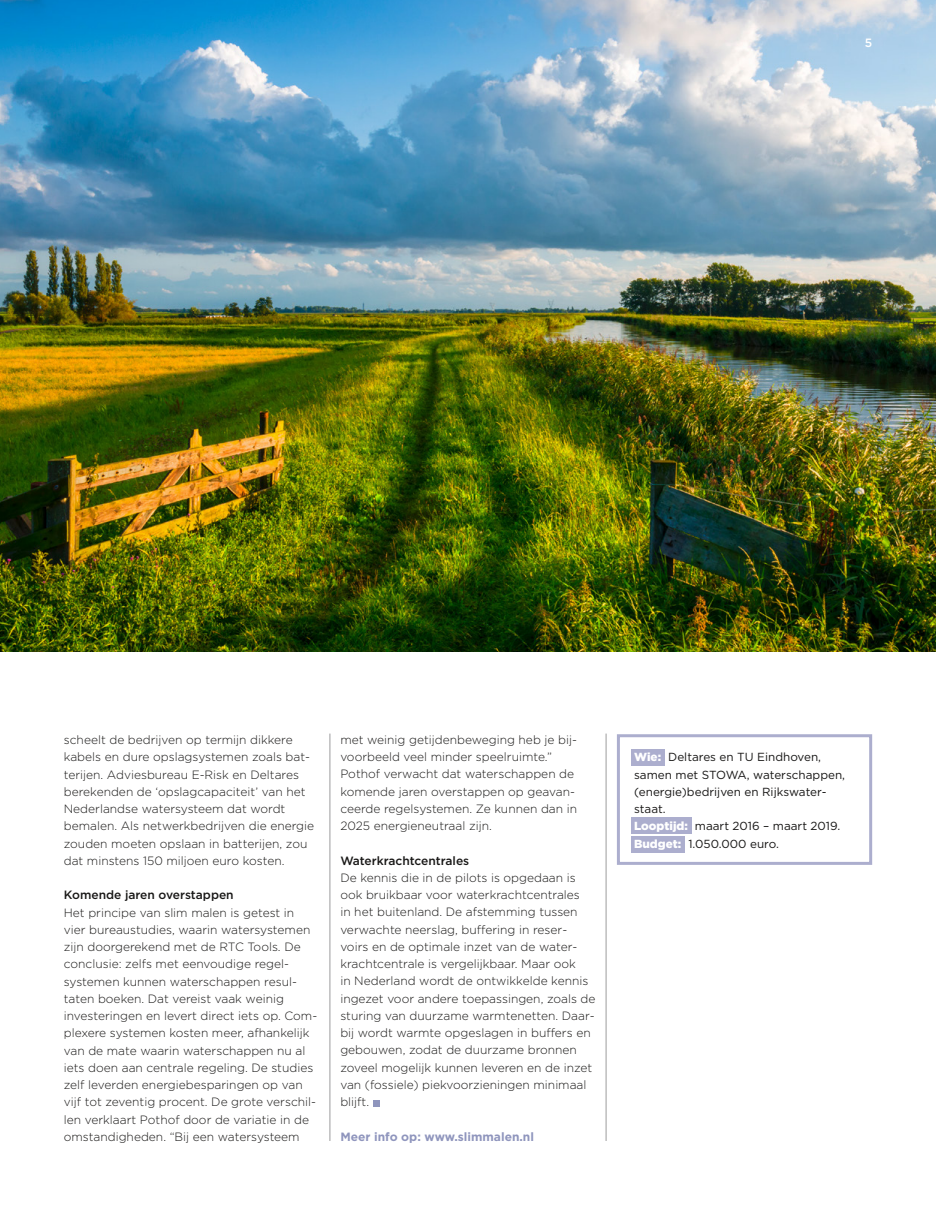
<style>
.page{position:relative;width:936px;height:1212px;background:#fff}
.page>*{position:absolute;margin:0;border:0;box-sizing:border-box;transform-origin:0 0}
.t1{font:300 12px/17.2px "Gotham";color:#181716}
.t2{font:500 12px "Gotham";color:#181716}
.t3{font:700 12px "Gotham";color:#8f95bd}
.t4{font:500 12px "Gotham";color:#fff}
.t5{font:11.7px/17.2px "Gotham";color:#181716}
.s1{font-weight:900;color:#fff}
</style>
<div class="page">
<div style="left:631px;top:749px;width:33px;height:16px;background:#acaece"></div>
<div style="left:631px;top:818px;width:60px;height:16px;background:#acaece"></div>
<div style="left:631px;top:836px;width:53px;height:16px;background:#acaece"></div>
<img style="left:0;top:0;width:935px;height:652px">
<svg style="left:373px;top:1100px;width:6px;height:6px"></svg>
<div style="left:617px;top:734px;width:255px;height:131px;border:3px solid #acaece"></div>
<hr style="left:605px;top:733px;width:1px;height:408px;background:#9c9c9d">
<hr style="left:329px;top:733px;width:1px;height:408px;background:#9c9c9d">
<p class="t4" style="left:864px;top:35px;width:9px">5</p>
<p class="t1" style="left:64px;top:731px;width:252px">scheelt de bedrijven op termijn dikkere kabels en dure opslagsystemen zoals bat&shy;terijen. Adviesbureau E-Risk en Deltares berekenden de ‘opslagcapaciteit’ van het Nederlandse watersysteem dat wordt bemalen. Als netwerkbedrijven die energie zouden moeten opslaan in batterijen, zou dat minstens 150 miljoen euro kosten.</p>
<p class="t2" style="left:64px;top:887px;width:171px">Komende jaren overstappen</p>
<p class="t1" style="left:64px;top:903px;width:255px">Het principe van slim malen is getest in vier bureaustudies, waarin watersystemen zijn doorgerekend met de RTC Tools. De conclusie: zelfs met eenvoudige regel&shy;systemen kunnen waterschappen resul&shy;taten boeken. Dat vereist vaak weinig investeringen en levert direct iets op. Com&shy;plexere systemen kosten meer, afhankelijk van de mate waarin waterschappen nu al iets doen aan centrale regeling. De studies zelf leverden energiebesparingen op van vijf tot zeventig procent. De grote verschil&shy;len verklaart Pothof door de variatie in de omstandigheden. “Bij een watersysteem</p>
<p class="t1" style="left:340px;top:731px;width:238px">met weinig getijdenbeweging heb je bij&shy;voorbeeld veel minder speelruimte.” Pothof verwacht dat waterschappen de komende jaren overstappen op geavan&shy;ceerde regelsystemen. Ze kunnen dan in 2025 energieneutraal zijn.</p>
<p class="t2" style="left:340px;top:852px;width:130px">Waterkrachtcentrales</p>
<p class="t1" style="left:340px;top:869px;width:257px">De kennis die in de pilots is opgedaan is ook bruikbaar voor waterkrachtcentrales<br>in het buitenland. De afstemming tussen verwachte neerslag, buffering in reser&shy;voirs en de optimale inzet van de water&shy;krachtcentrale is vergelijkbaar. Maar ook<br>in Nederland wordt de ontwikkelde kennis ingezet voor andere toepassingen, zoals de sturing van duurzame warmtenetten. Daar&shy;bij wordt warmte opgeslagen in buffers en gebouwen, zodat de duurzame bronnen zoveel mogelijk kunnen leveren en de inzet van (fossiele) piekvoorzieningen minimaal blijft.</p>
<p class="t3" style="left:340px;top:1129px;width:195px">Meer info op: www.slimmalen.nl</p>
<p class="t5" style="left:634px;top:748px;width:212px"><span class="s1">Wie:</span> Deltares en TU Eindhoven, samen met STOWA, waterschappen, (energie)bedrijven en Rijkswater&shy;staat.<br><span class="s1">Looptijd:</span> maart 2016 – maart 2019.<br><span class="s1">Budget:</span> 1.050.000 euro.</p>
</div>
